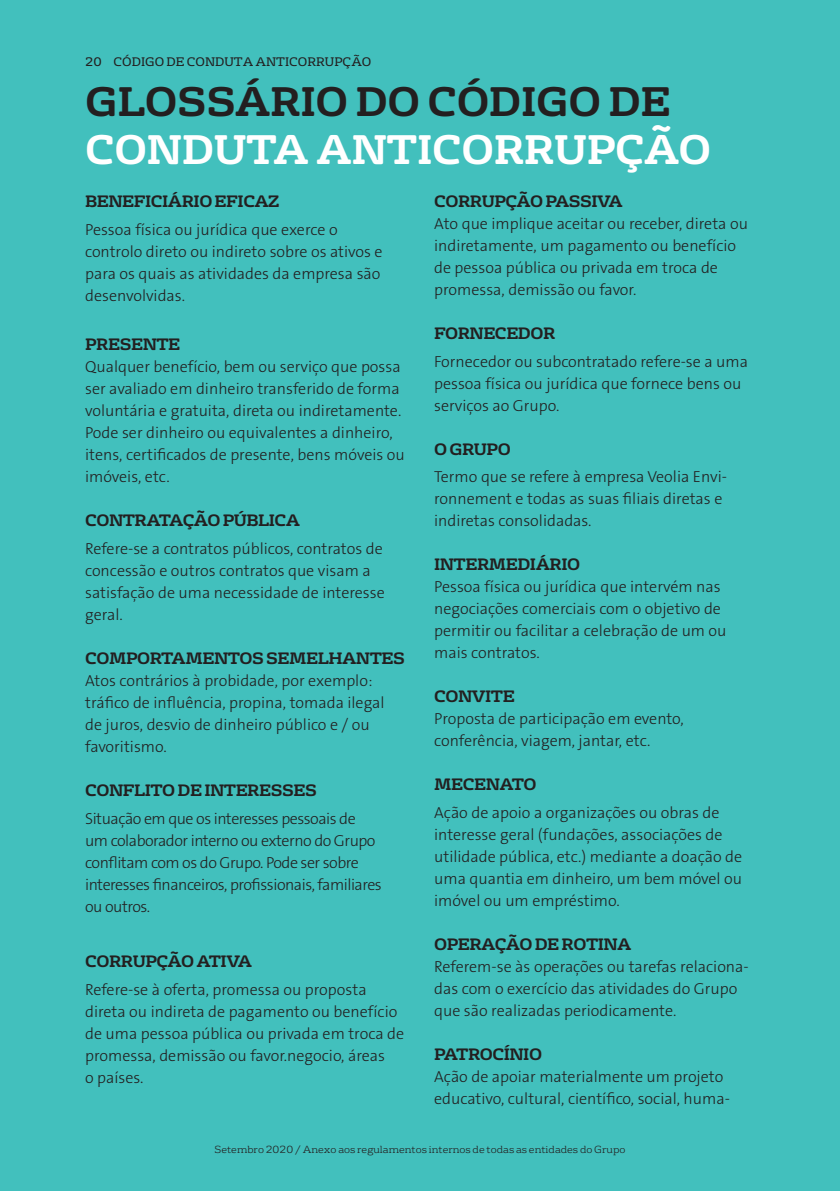
<style>
.page{position:relative;width:840px;height:1191px;background:#fff}
.page>*{position:absolute;margin:0;border:0;box-sizing:border-box;transform-origin:0 0}
.t1{font:700 40px "FS Rufus";letter-spacing:-.01em;color:#fff}
.t2{font:700 40px "FS Rufus";letter-spacing:-.01em;color:#231f20}
.t3{font:16px/22px "The Sans Veolia W3 Lig";color:#231f20}
.t4{font:700 16px "FS Rufus";letter-spacing:-.03em;color:#231f20}
.t5{font:16px/22px "The Sans Veolia W3 Lig";letter-spacing:-.03em;color:#231f20}
.t6{font:12px "FS Rufus";color:#231f20}
.t7{font:300 10px "FS Rufus";color:#231f20}
</style>
<div class="page">
<div style="left:0;top:0;width:839px;height:1191px;background:#42c0bd"></div>
<p class="t6" style="left:85px;top:52px;width:287px">20 CÓDIGO DE CONDUTA ANTICORRUPÇÃO</p>
<h1 class="t2" style="left:85px;top:78px;width:586px">GLOSSÁRIO DO CÓDIGO DE</h1>
<h1 class="t1" style="left:85px;top:126px;width:627px">CONDUTA ANTICORRUPÇÃO</h1>
<p class="t4" style="left:85px;top:192px;width:196px">BENEFICIÁRIO EFICAZ</p>
<p class="t3" style="left:85px;top:218px;width:299px">Pessoa física ou jurídica que exerce o controlo direto ou indireto sobre os ativos e para os quais as atividades da empresa são desenvolvidas.</p>
<p class="t4" style="left:85px;top:335px;width:97px">PRESENTE</p>
<p class="t3" style="left:85px;top:356px;width:321px">Qualquer benefício, bem ou serviço que possa ser avaliado em dinheiro transferido de forma voluntária e gratuita, direta ou indiretamente.<br>Pode ser dinheiro ou equivalentes a dinheiro, itens, certificados de presente, bens móveis ou imóveis, etc.</p>
<p class="t4" style="left:85px;top:511px;width:216px">CONTRATAÇÃO PÚBLICA</p>
<p class="t3" style="left:85px;top:538px;width:301px">Refere-se a contratos públicos, contratos de concessão e outros contratos que visam a satisfação de uma necessidade de interesse geral.</p>
<p class="t4" style="left:85px;top:649px;width:321px">COMPORTAMENTOS SEMELHANTES</p>
<p class="t3" style="left:85px;top:670px;width:301px">Atos contrários à probidade, por exemplo: tráfico de influência, propina, tomada ilegal de juros, desvio de dinheiro público e / ou favoritismo.</p>
<p class="t4" style="left:85px;top:781px;width:233px">CONFLITO DE INTERESSES</p>
<p class="t5" style="left:85px;top:807px;width:298px">Situação em que os interesses pessoais de um colaborador interno ou externo do Grupo conflitam com os do Grupo. Pode ser sobre interesses financeiros, profissionais, familiares ou outros.</p>
<p class="t4" style="left:85px;top:952px;width:168px">CORRUPÇÃO ATIVA</p>
<p class="t3" style="left:85px;top:978px;width:320px">Refere-se à oferta, promessa ou proposta direta ou indireta de pagamento ou benefício de uma pessoa pública ou privada em troca de promessa, demissão ou favor.negocio, áreas<br>o países.</p>
<p class="t4" style="left:434px;top:192px;width:190px">CORRUPÇÃO PASSIVA</p>
<p class="t3" style="left:434px;top:213px;width:315px">Ato que implique aceitar ou receber, direta ou indiretamente, um pagamento ou benefício de pessoa pública ou privada em troca de promessa, demissão ou favor.</p>
<p class="t4" style="left:434px;top:324px;width:123px">FORNECEDOR</p>
<p class="t3" style="left:434px;top:350px;width:315px">Fornecedor ou subcontratado refere-se a uma pessoa física ou jurídica que fornece bens ou serviços ao Grupo.</p>
<p class="t4" style="left:434px;top:440px;width:78px">O GRUPO</p>
<p class="t3" style="left:434px;top:466px;width:294px">Termo que se refere à empresa Veolia Envi&shy;ronnement e todas as suas filiais diretas e indiretas consolidadas.</p>
<p class="t4" style="left:434px;top:555px;width:147px">INTERMEDIÁRIO</p>
<p class="t3" style="left:434px;top:576px;width:294px">Pessoa física ou jurídica que intervém nas negociações comerciais com o objetivo de permitir ou facilitar a celebração de um ou mais contratos.</p>
<p class="t4" style="left:434px;top:687px;width:82px">CONVITE</p>
<p class="t3" style="left:434px;top:708px;width:251px">Proposta de participação em evento, conferência, viagem, jantar, etc.</p>
<p class="t4" style="left:434px;top:775px;width:104px">MECENATO</p>
<p class="t3" style="left:434px;top:802px;width:309px">Ação de apoio a organizações ou obras de interesse geral (fundações, associações de utilidade pública, etc.) mediante a doação de uma quantia em dinheiro, um bem móvel ou imóvel ou um empréstimo.</p>
<p class="t4" style="left:434px;top:935px;width:199px">OPERAÇÃO DE ROTINA</p>
<p class="t3" style="left:434px;top:956px;width:316px">Referem-se às operações ou tarefas relaciona&shy;das com o exercício das atividades do Grupo que são realizadas periodicamente.</p>
<p class="t4" style="left:434px;top:1045px;width:109px">PATROCÍNIO</p>
<p class="t3" style="left:434px;top:1066px;width:297px">Ação de apoiar materialmente um projeto educativo, cultural, científico, social, huma-</p>
<p class="t7" style="left:214px;top:1141px;width:412px">Setembro 2020 / Anexo aos regulamentos internos de todas as entidades do Grupo</p>
</div>
